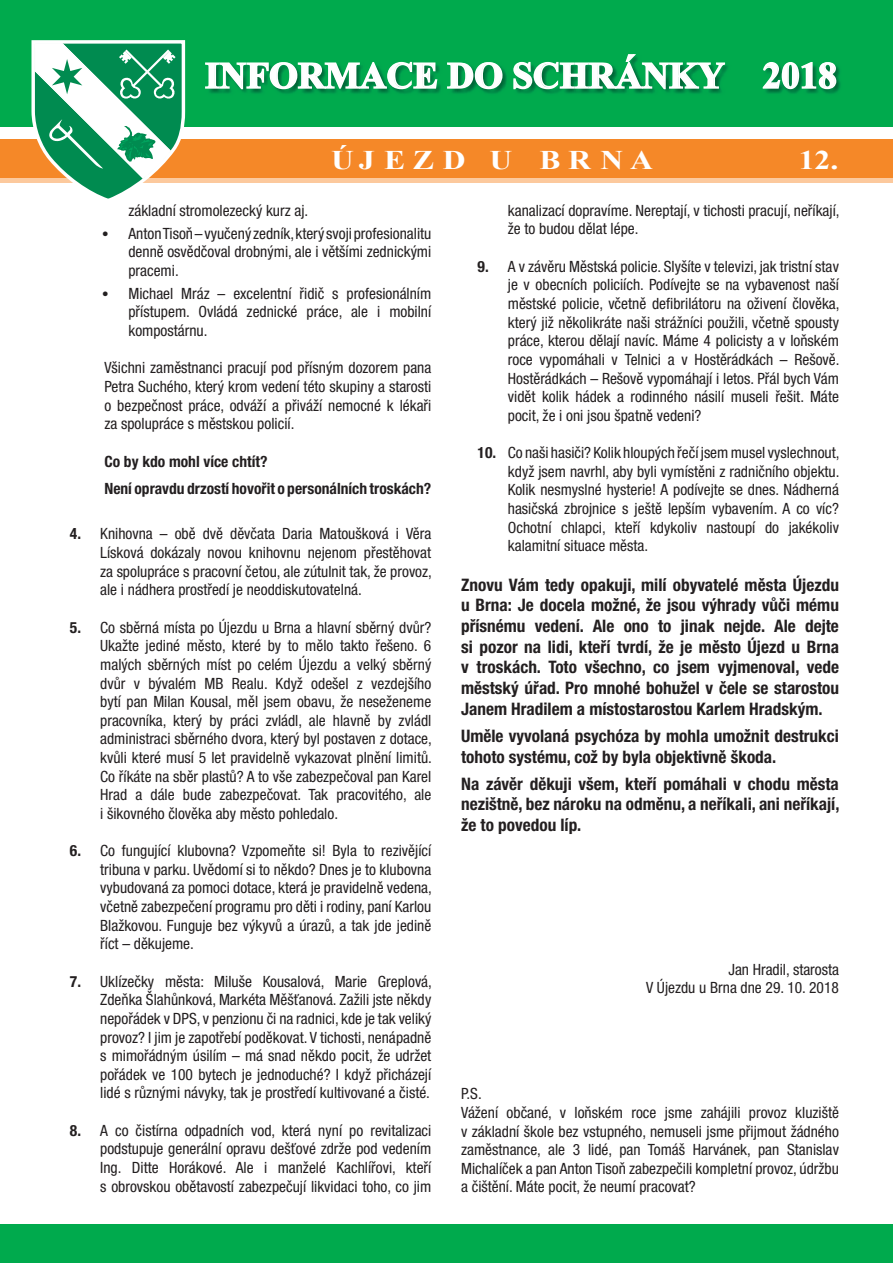
<style>
.page{position:relative;width:893px;height:1263px;background:#fff}
.page>*{position:absolute;margin:0;border:0;box-sizing:border-box;transform-origin:0 0}
.t1{font:700 37.05px "Times New Roman";color:#fff}
.t2{font:700 26.85px "Times New Roman";letter-spacing:.24em;color:#fff;scale:1.18 1}
.t3{font:700 condensed 17.25px/20.7px "Helvetica Neue LT Pro";color:#231f20;text-align:justify}
.t4{font:condensed 15.6px/18.6px "Helvetica Neue LT Pro";color:#231f20;text-align:justify}
.t5{font:700 condensed 15.6px/27.2px "Helvetica Neue LT Pro";color:#231f20}
.s1{font-family:"Poppins";font-stretch:normal}
.s2{font-weight:700}
</style>
<div class="page">
<hr style="left:0;top:178px;width:893px;height:4px;background:#fcc99d">
<div style="left:0;top:1224px;width:893px;height:39px;background:#00aa4d"></div>
<div style="left:0;top:0;width:893px;height:127px;background:#00aa4d"></div>
<div style="left:0;top:140px;width:893px;height:38px;background:#f58828"></div>
<svg style="left:30px;top:40px;width:157px;height:159px"></svg>
<img style="left:765px;top:66px;width:76px;height:28px">
<svg style="left:762px;top:62px;width:75px;height:28px"></svg>
<img style="left:209px;top:65px;width:519px;height:29px">
<svg style="left:205px;top:61px;width:233px;height:29px"></svg>
<svg style="left:446px;top:62px;width:57px;height:28px"></svg>
<svg style="left:513px;top:54px;width:213px;height:36px"></svg>
<h1 class="t1" style="left:205px;top:50px;width:521px">INFORMACE DO SCHRÁNKY</h1>
<h1 class="t1" style="left:763px;top:50px;width:76px">2018</h1>
<h2 class="t2" style="left:331px;top:142px;width:274px">ÚJEZD U BRNA</h2>
<h2 class="t2" style="left:799px;top:142px;width:35px">12.</h2>
<p class="t4" style="left:128px;top:201px;width:181px">základní stromolezecký kurz aj.</p>
<p class="t4" style="left:128px;top:224px;width:304px;text-indent:-27px"><span class="s1">•</span> Anton Tisoň – vyučený zedník, který svoji profesionalitu denně osvědčoval drobnými, ale i většími zednickými pracemi.</p>
<p class="t4" style="left:128px;top:284px;width:304px;text-indent:-27px"><span class="s1">•</span> Michael Mráz – excelentní řidič s profesionálním přístupem. Ovládá zednické práce, ale i mobilní kompostárnu.</p>
<p class="t4" style="left:104px;top:358px;width:328px">Všichni zaměstnanci pracují pod přísným dozorem pana Petra Suchého, který krom vedení této skupiny a starosti o bezpečnost práce, odváží a přiváží nemocné k lékaři za spolupráce s městskou policií.</p>
<p class="t5" style="left:104px;top:447px;width:328px">Co by kdo mohl více chtít?<br>Není opravdu drzostí hovořit o personálních troskách?</p>
<p class="t4" style="left:100px;top:524px;width:333px;text-indent:-30px"><span class="s2">4.</span> Knihovna – obě dvě děvčata Daria Matoušková i Věra Lísková dokázaly novou knihovnu nejenom přestěhovat za spolupráce s pracovní četou, ale zútulnit tak, že provoz, ale i nádhera prostředí je neoddiskutovatelná.</p>
<p class="t4" style="left:100px;top:618px;width:333px;text-indent:-30px"><span class="s2">5.</span> Co sběrná místa po Újezdu u Brna a hlavní sběrný dvůr?<br>Ukažte jediné město, které by to mělo takto řešeno. 6 malých sběrných míst po celém Újezdu a velký sběrný dvůr v bývalém MB Realu. Když odešel z vezdejšího bytí pan Milan Kousal, měl jsem obavu, že neseženeme pracovníka, který by práci zvládl, ale hlavně by zvládl administraci sběrného dvora, který byl postaven z dotace, kvůli které musí 5 let pravidelně vykazovat plnění limitů.<br>Co říkáte na sběr plastů? A to vše zabezpečoval pan Karel Hrad a dále bude zabezpečovat. Tak pracovitého, ale i šikovného člověka aby město pohledalo.</p>
<p class="t4" style="left:100px;top:841px;width:333px;text-indent:-30px"><span class="s2">6.</span> Co fungující klubovna? Vzpomeňte si! Byla to rezivějící tribuna v parku. Uvědomí si to někdo? Dnes je to klubovna vybudovaná za pomoci dotace, která je pravidelně vedena, včetně zabezpečení programu pro děti i rodiny, paní Karlou Blažkovou. Funguje bez výkyvů a úrazů, a tak jde jedině říct – děkujeme.</p>
<p class="t4" style="left:100px;top:972px;width:333px;text-indent:-30px"><span class="s2">7.</span> Uklízečky města: Miluše Kousalová, Marie Greplová, Zdeňka Šlahůnková, Markéta Měšťanová. Zažili jste někdy nepořádek v DPS, v penzionu či na radnici, kde je tak veliký provoz? I jim je zapotřebí poděkovat. V tichosti, nenápadně s mimořádným úsilím – má snad někdo pocit, že udržet pořádek ve 100 bytech je jednoduché? I když přicházejí lidé s různými návyky, tak je prostředí kultivované a čisté.</p>
<p class="t4" style="left:100px;top:1121px;width:333px;text-indent:-30px"><span class="s2">8.</span> A co čistírna odpadních vod, která nyní po revitalizaci podstupuje generální opravu dešťové zdrže pod vedením Ing. Ditte Horákové. Ale i manželé Kachlířovi, kteří s obrovskou obětavostí zabezpečují likvidaci toho, co jim</p>
<p class="t4" style="left:508px;top:201px;width:333px">kanalizací dopravíme. Nereptají, v tichosti pracují, neříkají, že to budou dělat lépe.</p>
<p class="t4" style="left:508px;top:257px;width:333px;text-indent:-30px"><span class="s2">9.</span> A v závěru Městská policie. Slyšíte v televizi, jak tristní stav je v obecních policiích. Podívejte se na vybavenost naší městské policie, včetně defibrilátoru na oživení člověka, který již několikráte naši strážníci použili, včetně spousty práce, kterou dělají navíc. Máme 4 policisty a v loňském roce vypomáhali v Telnici a v Hostěrádkách – Rešově.<br>Hostěrádkách – Rešově vypomáhají i letos. Přál bych Vám vidět kolik hádek a rodinného násilí museli řešit. Máte pocit, že i oni jsou špatně vedeni?</p>
<p class="t4" style="left:508px;top:443px;width:333px;text-indent:-30px"><span class="s2">10.</span> Co naši hasiči? Kolik hloupých řečí jsem musel vyslechnout, když jsem navrhl, aby byli vymístěni z radničního objektu.<br>Kolik nesmyslné hysterie! A podívejte se dnes. Nádherná hasičská zbrojnice s ještě lepším vybavením. A co víc?<br>Ochotní chlapci, kteří kdykoliv nastoupí do jakékoliv kalamitní situace města.</p>
<p class="t3" style="left:461px;top:574px;width:379px">Znovu Vám tedy opakuji, milí obyvatelé města Újezdu u Brna: Je docela možné, že jsou výhrady vůči mému přísnému vedení. Ale ono to jinak nejde. Ale dejte si pozor na lidi, kteří tvrdí, že je město Újezd u Brna v troskách. Toto všechno, co jsem vyjmenoval, vede městský úřad. Pro mnohé bohužel v čele se starostou Janem Hradilem a místostarostou Karlem Hradským.</p>
<p class="t3" style="left:461px;top:725px;width:379px">Uměle vyvolaná psychóza by mohla umožnit destrukci tohoto systému, což by byla objektivně škoda.</p>
<p class="t3" style="left:461px;top:773px;width:380px">Na závěr děkuji všem, kteří pomáhali v chodu města nezištně, bez nároku na odměnu, a neříkali, ani neříkají, že to povedou líp.</p>
<p class="t4" style="left:646px;top:960px;width:194px;text-align:right">Jan Hradil, starosta<br>V Újezdu u Brna dne 29. 10. 2018</p>
<p class="t4" style="left:461px;top:1084px;width:379px;text-align:left">P.S.<br>Vážení občané, v loňském roce jsme zahájili provoz kluziště v základní škole bez vstupného, nemuseli jsme přijmout žádného zaměstnance, ale 3 lidé, pan Tomáš Harvánek, pan Stanislav Michalíček a pan Anton Tisoň zabezpečili kompletní provoz, údržbu a čištění. Máte pocit, že neumí pracovat?</p>
</div>
